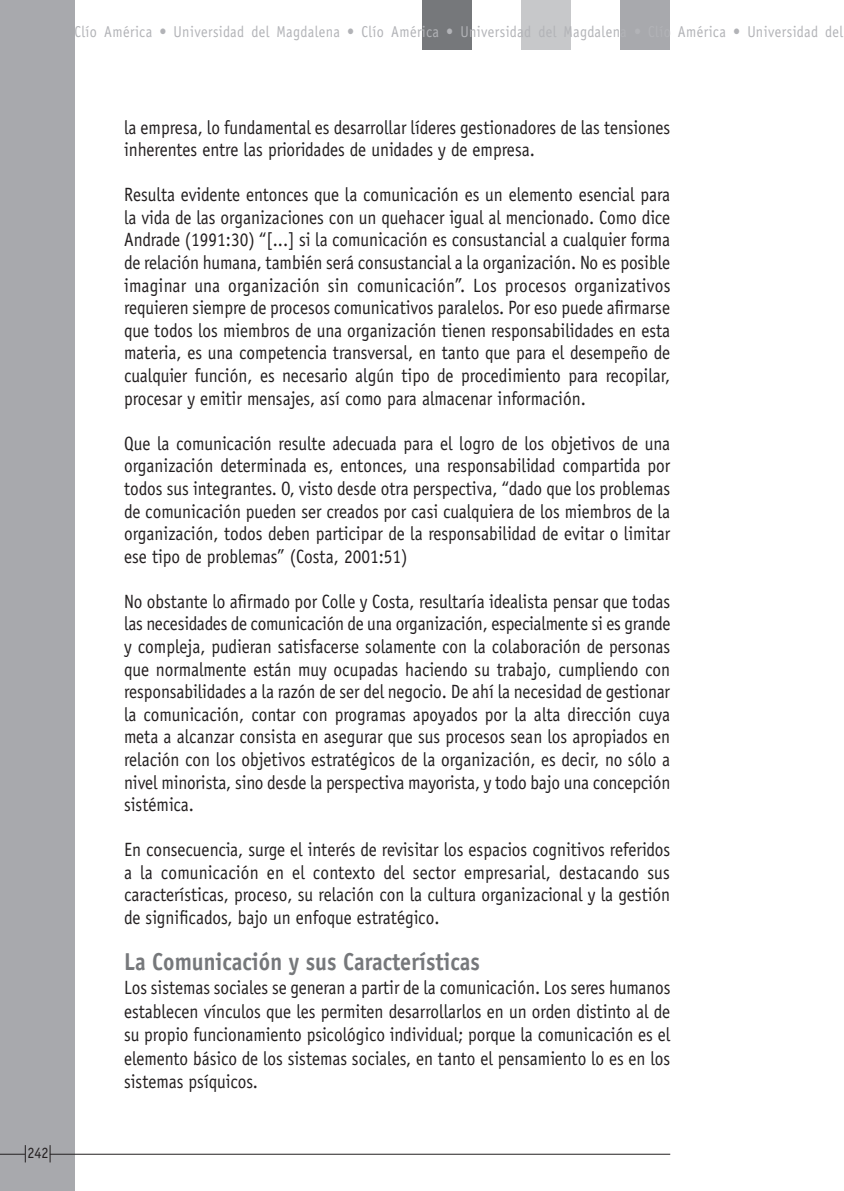
<style>
.page{position:relative;width:844px;height:1191px;background:#fff}
.page>*{position:absolute;margin:0;border:0;box-sizing:border-box;transform-origin:0 0}
.Sub_título{font:700 24.5px "Officina Sans";color:#76787b;scale:.9 1}
.C__de_texto{font:19.25px/22.6px "Officina Sans";color:#231f20;text-align:justify;scale:.9 1}
.t1{font:15.75px "Officina Sans";letter-spacing:.03em;color:#b2b3b7;scale:.9 1}
.t2{font:15.75px "Officina Sans";color:#231f20;scale:.9 1}
</style>
<div class="page">
<div style="left:0;top:0;width:74px;height:1191px;background:#a8a9ad"></div>
<hr style="left:50px;top:1153px;width:620px;height:1px;background:#231f20">
<div style="left:422px;top:0;width:49px;height:50px;background:#76787b"></div>
<div style="left:620px;top:0;width:50px;height:50px;background:#a8a9ad"></div>
<div style="left:521px;top:0;width:49px;height:50px;background:#c7c8ca"></div>
<svg style="left:50px;top:1145px;width:1px;height:17px"></svg>
<svg style="left:0;top:1145px;width:26px;height:17px"></svg>
<p class="t1" style="left:74px;top:22px;width:855px">Clío América • Universidad del Magdalena • Clío América • Universidad del Magdalena • Clío América • Universidad del</p>
<p class="t2" style="left:27px;top:1143px;width:25px">242</p>
<p class="C__de_texto" style="left:124px;top:116px;width:608px">la empresa, lo fundamental es desarrollar líderes gestionadores de las tensiones inherentes entre las prioridades de unidades y de empresa.</p>
<p class="C__de_texto" style="left:124px;top:183px;width:608px">Resulta evidente entonces que la comunicación es un elemento esencial para la vida de las organizaciones con un quehacer igual al mencionado. Como dice Andrade (1991:30) “[...] si la comunicación es consustancial a cualquier forma de relación humana, también será consustancial a la organización. No es posible imaginar una organización sin comunicación”. Los procesos organizativos requieren siempre de procesos comunicativos paralelos. Por eso puede afirmarse que todos los miembros de una organización tienen responsabilidades en esta materia, es una competencia transversal, en tanto que para el desempeño de cualquier función, es necesario algún tipo de procedimiento para recopilar, procesar y emitir mensajes, así como para almacenar información.</p>
<p class="C__de_texto" style="left:124px;top:432px;width:608px">Que la comunicación resulte adecuada para el logro de los objetivos de una organización determinada es, entonces, una responsabilidad compartida por todos sus integrantes. O, visto desde otra perspectiva, “dado que los problemas de comunicación pueden ser creados por casi cualquiera de los miembros de la organización, todos deben participar de la responsabilidad de evitar o limitar ese tipo de problemas” (Costa, 2001:51)</p>
<p class="C__de_texto" style="left:124px;top:590px;width:608px">No obstante lo afirmado por Colle y Costa, resultaría idealista pensar que todas las necesidades de comunicación de una organización, especialmente si es grande y compleja, pudieran satisfacerse solamente con la colaboración de personas que normalmente están muy ocupadas haciendo su trabajo, cumpliendo con responsabilidades a la razón de ser del negocio. De ahí la necesidad de gestionar la comunicación, contar con programas apoyados por la alta dirección cuya meta a alcanzar consista en asegurar que sus procesos sean los apropiados en relación con los objetivos estratégicos de la organización, es decir, no sólo a nivel minorista, sino desde la perspectiva mayorista, y todo bajo una concepción sistémica.</p>
<p class="C__de_texto" style="left:124px;top:838px;width:608px">En consecuencia, surge el interés de revisitar los espacios cognitivos referidos a la comunicación en el contexto del sector empresarial, destacando sus características, proceso, su relación con la cultura organizacional y la gestión de significados, bajo un enfoque estratégico.</p>
<p class="Sub_título" style="left:124px;top:946px;width:397px">La Comunicación y sus Características</p>
<p class="C__de_texto" style="left:124px;top:975px;width:608px;line-height:23.6px">Los sistemas sociales se generan a partir de la comunicación. Los seres humanos establecen vínculos que les permiten desarrollarlos en un orden distinto al de su propio funcionamiento psicológico individual; porque la comunicación es el elemento básico de los sistemas sociales, en tanto el pensamiento lo es en los sistemas psíquicos.</p>
</div>
